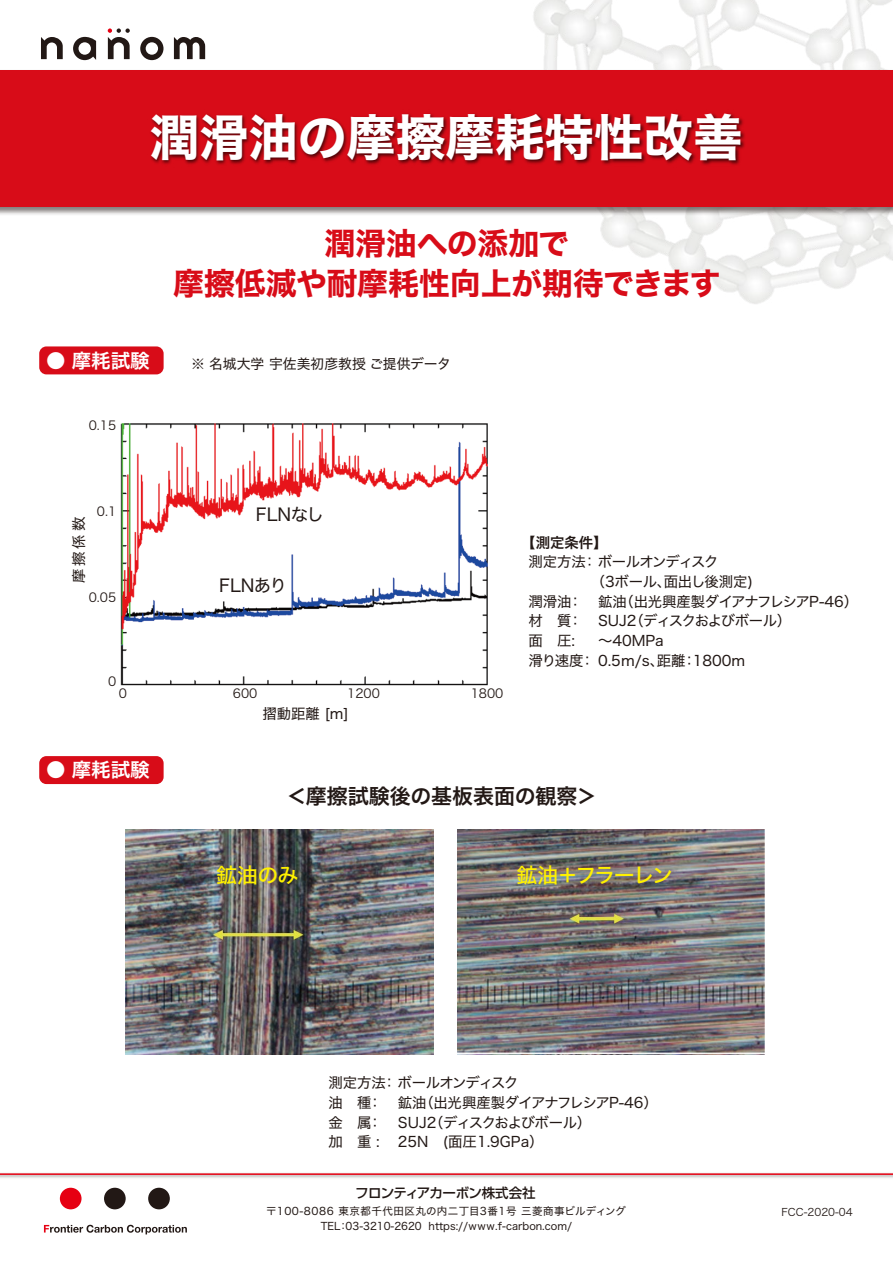
<style>
.page{position:relative;width:893px;height:1263px;background:#fff}
.page>*{position:absolute;margin:0;border:0;box-sizing:border-box;transform-origin:0 0}
.t1{font:49.5px "Hiragino Sans W7";color:#fff}
.t2{font:30.9px/40.5px "Hiragino Sans W7";color:#d80c18;text-align:center}
.t3{font:21px "Hiragino Sans W6";color:#221815}
.t4{font:21px "Hiragino Sans W5";letter-spacing:-.055em;color:#fff100}
.t5{font:19.5px "Hiragino Sans W6";color:#fff}
.t6{font:17.55px "Hiragino Sans W4";letter-spacing:-.01em;color:#221815}
.t7{font:14.4px/19.6px "Hiragino Sans W4";letter-spacing:-.04em;color:#221815}
.t8{font:14.4px "Hiragino Sans W4";letter-spacing:-.02em;color:#221815}
.t9{font:14.4px/19.6px "Hiragino Sans W4";color:#221815}
.t10{font:14.4px "Hiragino Sans W4";letter-spacing:-.055em;color:#221815}
.t11{font:14.4px "Hiragino Sans W4";letter-spacing:-.045em;color:#221815}
.t12{font:14.4px "Hiragino Sans W6";color:#221815}
.t13{font:13.8px "Hiragino Sans W4";color:#221815}
.t14{font:500 13.5px "Shin Go Pro";letter-spacing:-.05em;color:#221815}
.t15{font:12.45px "Hiragino Sans W3";color:#221815}
.t16{font:10.5px/15px "Hiragino Sans W4";color:#221815;text-align:center}
.t17{font:10.5px "Hiragino Sans W3";color:#221815}
</style>
<div class="page">
<img style="left:121px;top:423px;width:367px;height:263px">
<img style="left:533px;top:0;width:360px;height:304px">
<svg style="left:44px;top:1225px;width:143px;height:9px"></svg>
<div style="left:60px;top:1188px;width:22px;height:21px;background:#e60012;border-radius:50%"></div>
<div style="left:104px;top:1188px;width:22px;height:21px;background:#221815;border-radius:50%"></div>
<div style="left:148px;top:1188px;width:22px;height:21px;background:#221815;border-radius:50%"></div>
<svg style="left:140px;top:37px;width:23px;height:23px"></svg>
<svg style="left:108px;top:28px;width:22px;height:31px"></svg>
<svg style="left:41px;top:37px;width:22px;height:22px"></svg>
<svg style="left:174px;top:37px;width:31px;height:22px"></svg>
<svg style="left:73px;top:37px;width:23px;height:23px"></svg>
<hr style="left:0;top:1173px;width:893px;height:2px;background:#e60012">
<img style="left:0;top:67px;width:893px;height:151px">
<div style="left:0;top:70px;width:893px;height:137px;background:#d80c18"></div>
<img style="left:150px;top:113px;width:595px;height:52px">
<div style="left:39px;top:346px;width:125px;height:28px;background:#d80c18;border-radius:7px"></div>
<div style="left:39px;top:756px;width:125px;height:28px;background:#d80c18;border-radius:7px"></div>
<div style="left:253px;top:506px;width:66px;height:22px;background:#fff"></div>
<div style="left:217px;top:578px;width:66px;height:22px;background:#fff"></div>
<img style="left:125px;top:829px;width:308px;height:226px">
<img style="left:458px;top:829px;width:306px;height:226px">
<h1 class="t1" style="left:150px;top:99px;width:594px">潤滑油の摩擦摩耗特性改善</h1>
<h3 class="t5" style="left:46px;top:343px;width:105px">● 摩耗試験</h3>
<p class="t15" style="left:89px;top:414px;width:29px">0.15</p>
<h2 class="t2" style="left:173px;top:224px;width:549px">潤滑油への添加で<br>摩擦低減や耐摩耗性向上が期待できます</h2>
<h3 class="t13" style="left:191px;top:352px;width:261px">※ 名城大学 宇佐美初彦教授 ご提供データ</h3>
<h3 class="t8" style="left:66px;top:583px;width:67px;rotate:-90deg">摩擦係数</h3>
<p class="t15" style="left:97px;top:500px;width:21px">0.1</p>
<p class="t15" style="left:89px;top:587px;width:29px">0.05</p>
<p class="t15" style="left:108px;top:671px;width:10px">0</p>
<h3 class="t6" style="left:256px;top:499px;width:70px">FLNなし</h3>
<h3 class="t6" style="left:219px;top:569px;width:69px">FLNあり</h3>
<h3 class="t12" style="left:521px;top:529px;width:88px">【測定条件】</h3>
<h3 class="t11" style="left:528px;top:549px;width:192px">測定方法： ボールオンディスク</h3>
<h3 class="t8" style="left:591px;top:569px;width:164px">（3ボール、面出し後測定)</h3>
<h3 class="t8" style="left:528px;top:588px;width:331px">潤滑油： 鉱油（出光興産製ダイアナフレシアP-46）</h3>
<h3 class="t10" style="left:528px;top:608px;width:264px">材　質： SUJ2（ディスクおよびボール）</h3>
<h3 class="t8" style="left:528px;top:628px;width:48px">面　圧:</h3>
<h3 class="t9" style="left:528px;top:630px;width:218px;text-indent:70px">～40MPa<br>滑り速度： 0.5m/s、距離：1800m</h3>
<p class="t15" style="left:119px;top:683px;width:10px">0</p>
<p class="t15" style="left:233px;top:683px;width:26px">600</p>
<p class="t15" style="left:347px;top:683px;width:34px">1200</p>
<p class="t15" style="left:471px;top:683px;width:34px">1800</p>
<h3 class="t5" style="left:46px;top:752px;width:105px">● 摩耗試験</h3>
<h3 class="t8" style="left:263px;top:701px;width:88px">摺動距離 [m]</h3>
<h3 class="t3" style="left:287px;top:777px;width:312px">＜摩擦試験後の基板表面の観察＞</h3>
<h3 class="t4" style="left:216px;top:857px;width:84px">鉱油のみ</h3>
<h3 class="t4" style="left:516px;top:857px;width:158px">鉱油＋フラーレン</h3>
<h3 class="t7" style="left:328px;top:1072px;width:331px">測定方法： ボールオンディスク<br>油　種： 鉱油（出光興産製ダイアナフレシアP-46）金　属： SUJ2（ディスクおよびボール）<br>加　重 :</h3>
<h3 class="t9" style="left:398px;top:1131px;width:147px">25N　(面圧1.9GPa）</h3>
<p class="t14" style="left:355px;top:1182px;width:182px">フロンティアカーボン株式会社</p>
<p class="t16" style="left:266px;top:1203px;width:361px">〒100-8086 東京都千代田区丸の内二丁目3番1号 三菱商事ビルディング<br>TEL：03-3210-2620 https://www.f-carbon.com/</p>
<p class="t17" style="left:782px;top:1203px;width:73px">FCC-2020-04</p>
</div>
